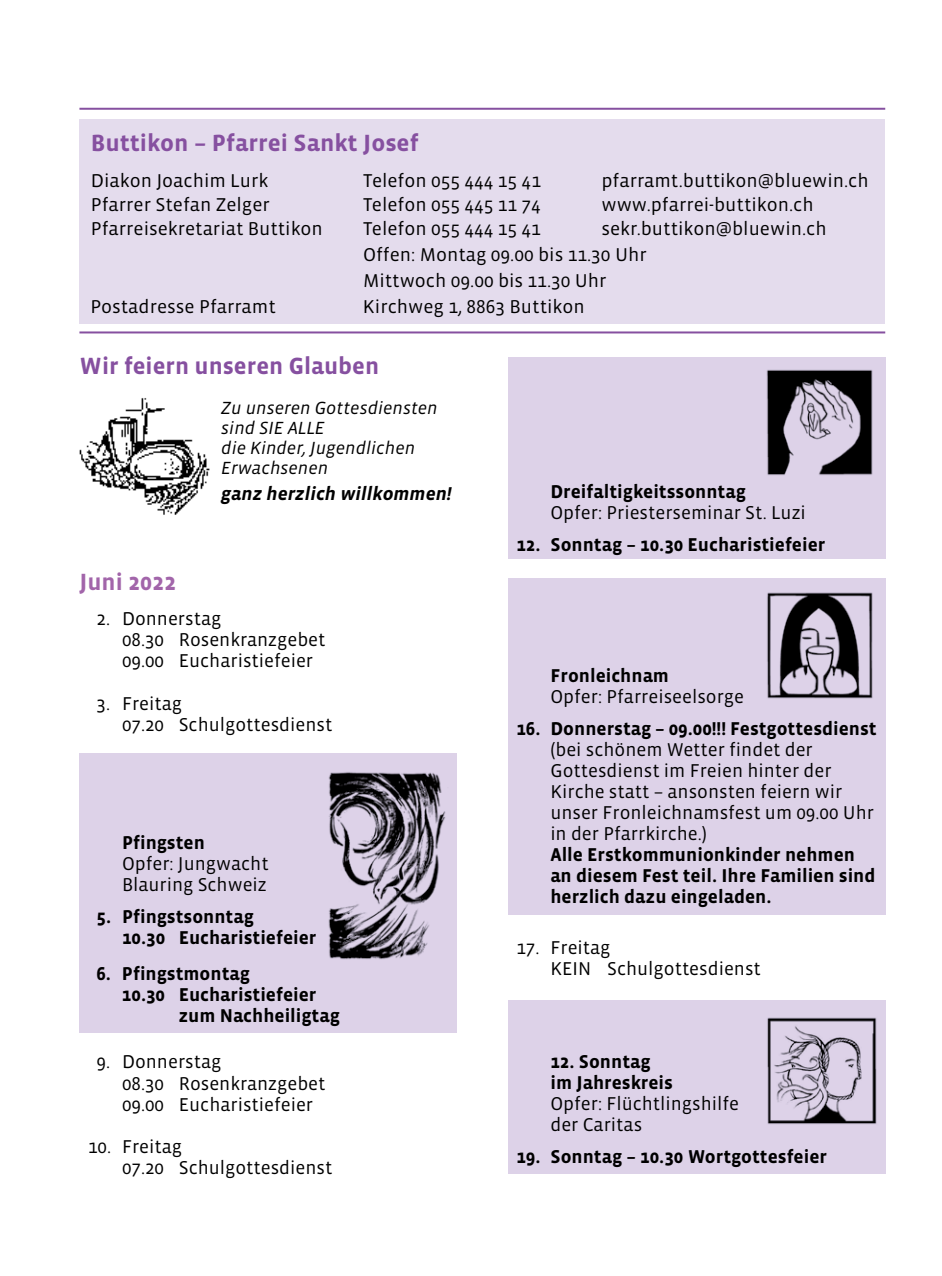
<style>
.page{position:relative;width:942px;height:1276px;background:#fff}
.page>*{position:absolute;margin:0;border:0;box-sizing:border-box;transform-origin:0 0}
.t1{font:700 24px "Vista Sans";color:#8650a0}
.t2{font:700 24px "Vista Sans";color:#a265aa}
.t3{font:19px/21.2px "Vista Sans";color:#000}
.t4{font:700 19px/21px "Vista Sans";color:#000}
.t5{font:italic 700 19px "Vista Sans";color:#000}
.t6{font:italic 18px/20.2px "Vista Sans";color:#000}
</style>
<div class="page">
<hr style="left:79px;top:108px;width:805px;height:2px;background:#8650a0">
<div style="left:79px;top:119px;width:805px;height:204px;background:#e4dced"></div>
<hr style="left:79px;top:331px;width:805px;height:2px;background:#8650a0">
<img style="left:79px;top:398px;width:131px;height:117px">
<div style="left:507px;top:357px;width:377px;height:202px;background:#ddd2e8"></div>
<div style="left:507px;top:577px;width:377px;height:337px;background:#ddd2e8"></div>
<div style="left:79px;top:753px;width:377px;height:280px;background:#ddd2e8"></div>
<div style="left:507px;top:1000px;width:377px;height:174px;background:#ddd2e8"></div>
<img style="left:328px;top:772px;width:118px;height:188px">
<img style="left:766px;top:369px;width:107px;height:106px">
<img style="left:767px;top:592px;width:106px;height:107px">
<img style="left:767px;top:1017px;width:110px;height:107px">
<p class="t1" style="left:91px;top:131px;width:329px">Buttikon – Pfarrei Sankt Josef</p>
<p class="t3" style="left:91px;top:170px;width:179px">Diakon Joachim Lurk</p>
<p class="t3" style="left:363px;top:170px;width:179px">Telefon 055 444 15 41</p>
<p class="t3" style="left:601px;top:170px;width:269px">pfarramt.buttikon@bluewin.ch</p>
<p class="t3" style="left:91px;top:194px;width:180px">Pfarrer Stefan Zelger</p>
<p class="t3" style="left:363px;top:194px;width:179px">Telefon 055 445 11 74</p>
<p class="t3" style="left:601px;top:194px;width:214px">www.pfarrei-buttikon.ch</p>
<p class="t3" style="left:91px;top:218px;width:233px">Pfarreisekretariat Buttikon</p>
<p class="t3" style="left:363px;top:218px;width:179px">Telefon 055 444 15 41</p>
<p class="t3" style="left:363px;top:216px;width:465px;line-height:26px;text-indent:238px">sekr.buttikon@bluewin.ch<br>Offen: Montag 09.00 bis 11.30 Uhr<br>Mittwoch 09.00 bis 11.30 Uhr</p>
<p class="t3" style="left:91px;top:296px;width:187px">Postadresse Pfarramt</p>
<p class="t3" style="left:363px;top:296px;width:223px">Kirchweg 1, 8863 Buttikon</p>
<p class="t1" style="left:79px;top:353px;width:301px">Wir feiern unseren Glauben</p>
<p class="t6" style="left:221px;top:398px;width:218px">Zu unseren Gottesdiensten sind SIE ALLE<br>die Kinder, Jugendlichen<br>Erwachsenen</p>
<p class="t5" style="left:221px;top:484px;width:232px">ganz herzlich willkommen!</p>
<p class="t2" style="left:79px;top:569px;width:98px">Juni 2022</p>
<p class="t3" style="left:122px;top:608px;width:205px;text-indent:-25px">2. Donnerstag<br>08.30 Rosenkranzgebet<br>09.00 Eucharistiefeier</p>
<p class="t3" style="left:122px;top:693px;width:212px;text-indent:-25px">3. Freitag<br>07.20 Schulgottesdienst</p>
<p class="t4" style="left:122px;top:832px;width:84px">Pfingsten</p>
<p class="t3" style="left:122px;top:853px;width:148px">Opfer: Jungwacht<br>Blauring Schweiz</p>
<p class="t4" style="left:122px;top:906px;width:196px;text-indent:-25px">5. Pfingstsonntag<br>10.30 Eucharistiefeier</p>
<p class="t4" style="left:96px;top:963px;width:155px">6. Pfingstmontag</p>
<p class="t4" style="left:122px;top:984px;width:196px">10.30 Eucharistiefeier</p>
<p class="t4" style="left:179px;top:1005px;width:163px">zum Nachheiligtag</p>
<p class="t3" style="left:122px;top:1051px;width:205px;text-indent:-25px">9. Donnerstag<br>08.30 Rosenkranzgebet<br>09.00 Eucharistiefeier</p>
<p class="t3" style="left:122px;top:1136px;width:212px;text-indent:-34px">10. Freitag<br>07.20 Schulgottesdienst</p>
<p class="t4" style="left:550px;top:481px;width:197px">Dreifaltigkeitssonntag</p>
<p class="t3" style="left:550px;top:502px;width:257px">Opfer: Priesterseminar St. Luzi</p>
<p class="t4" style="left:516px;top:534px;width:310px">12. Sonntag – 10.30 Eucharistiefeier</p>
<p class="t4" style="left:550px;top:665px;width:120px">Fronleichnam</p>
<p class="t3" style="left:550px;top:686px;width:195px">Opfer: Pfarreiseelsorge</p>
<p class="t4" style="left:516px;top:718px;width:361px">16. Donnerstag – 09.00!!! Festgottesdienst</p>
<p class="t3" style="left:550px;top:739px;width:325px">(bei schönem Wetter findet der<br>Gottesdienst im Freien hinter der<br>Kirche statt – ansonsten feiern wir unser Fronleichnamsfest um 09.00 Uhr in der Pfarrkirche.)</p>
<p class="t4" style="left:550px;top:844px;width:326px">Alle Erstkommunionkinder nehmen an diesem Fest teil. Ihre Familien sind herzlich dazu eingeladen.</p>
<p class="t3" style="left:550px;top:937px;width:212px;text-indent:-34px">17. Freitag<br>KEIN Schulgottesdienst</p>
<p class="t4" style="left:550px;top:1051px;width:124px">12. Sonntag im Jahreskreis</p>
<p class="t3" style="left:550px;top:1093px;width:190px">Opfer: Flüchtlingshilfe der Caritas</p>
<p class="t4" style="left:516px;top:1146px;width:312px">19. Sonntag – 10.30 Wortgottesfeier</p>
</div>
